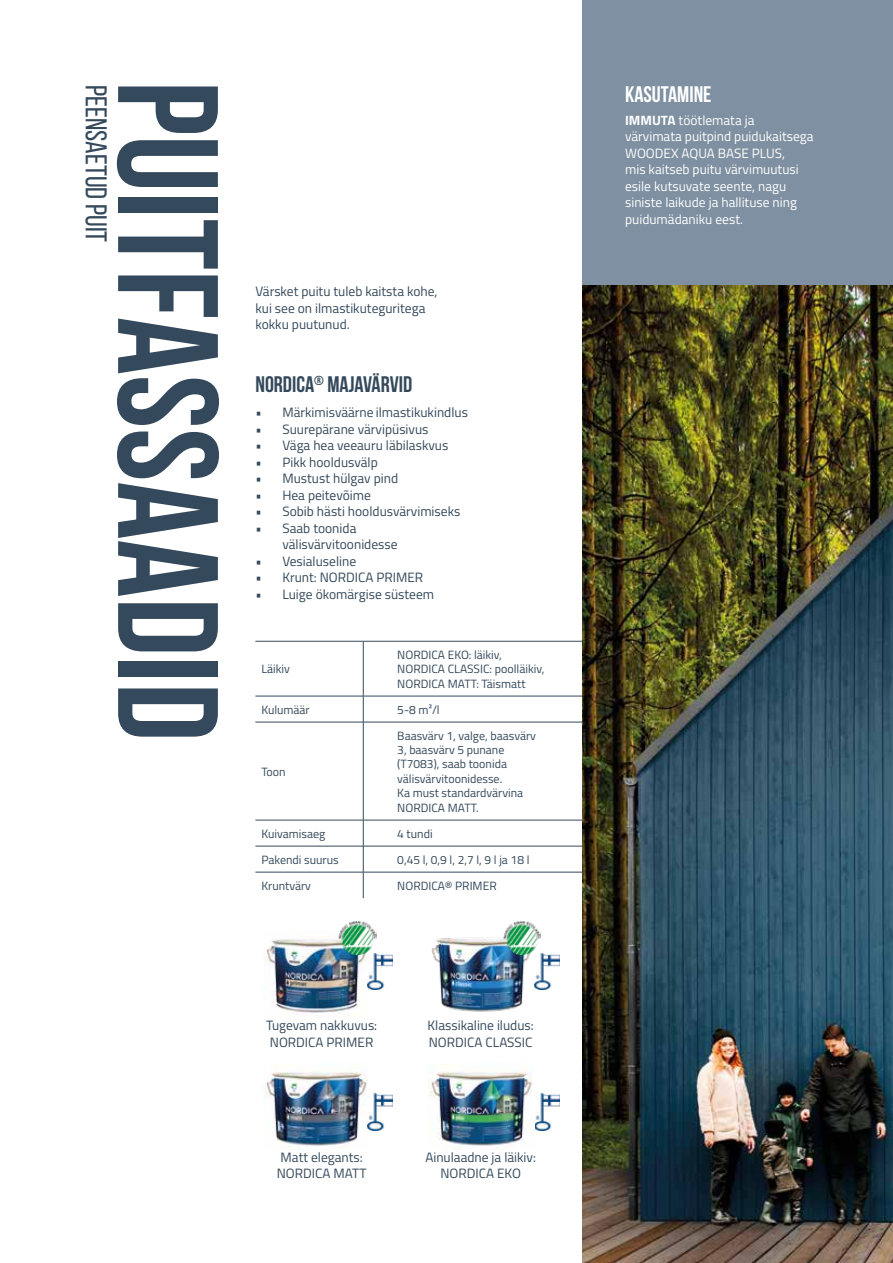
<style>
.page{position:relative;width:893px;height:1263px;background:#fff}
.page>*{position:absolute;margin:0;border:0;box-sizing:border-box;transform-origin:0 0}
.t1{font:700 142.5px "Bebas Neue";color:#34495b}
.t2{font:30px "Bebas Neue";color:#34495b}
.t3{font:700 22.5px "Bebas Neue";color:#34495b}
.t4{font:700 22.5px "Bebas Neue";color:#fff}
.t5{font:13.5px/16.5px "Titillium";color:#34495b}
.t6{font:13.5px/16.5px "Titillium";color:#fff}
.t7{font:12px/14.4px "Titillium";color:#34495b}
.s1{font-weight:700}
</style>
<div class="page">
<hr style="left:363px;top:641px;width:1px;height:55px;background:#34495b">
<svg style="left:363px;top:697px;width:1px;height:25px"></svg>
<hr style="left:363px;top:722px;width:1px;height:98px;background:#34495b">
<svg style="left:363px;top:821px;width:1px;height:77px"></svg>
<hr style="left:255px;top:641px;width:108px;height:1px;background:#34495b">
<hr style="left:363px;top:641px;width:318px;height:1px;background:#34495b">
<hr style="left:255px;top:696px;width:108px;height:1px;background:#34495b">
<hr style="left:363px;top:696px;width:318px;height:1px;background:#34495b">
<hr style="left:255px;top:820px;width:108px;height:1px;background:#34495b">
<hr style="left:363px;top:820px;width:318px;height:1px;background:#34495b">
<hr style="left:255px;top:846px;width:108px;height:1px;background:#34495b">
<hr style="left:363px;top:846px;width:318px;height:1px;background:#34495b">
<hr style="left:255px;top:872px;width:108px;height:1px;background:#34495b">
<hr style="left:363px;top:872px;width:318px;height:1px;background:#34495b">
<hr style="left:255px;top:722px;width:108px;height:1px;background:#34495b">
<hr style="left:363px;top:722px;width:318px;height:1px;background:#34495b">
<img style="left:583px;top:284px;width:310px;height:979px">
<div style="left:583px;top:0;width:310px;height:284px;background:#7e90a1"></div>
<img style="left:534px;top:953px;width:26px;height:36px">
<img style="left:535px;top:1093px;width:25px;height:37px">
<img style="left:264px;top:1063px;width:106px;height:85px">
<img style="left:428px;top:1063px;width:104px;height:86px">
<img style="left:431px;top:937px;width:99px;height:75px">
<img style="left:264px;top:935px;width:106px;height:82px">
<img style="left:503px;top:921px;width:38px;height:34px">
<img style="left:339px;top:921px;width:37px;height:34px">
<img style="left:367px;top:953px;width:26px;height:36px">
<img style="left:367px;top:1093px;width:26px;height:37px">
<h2 class="t2" style="left:113px;top:85px;width:159px;rotate:90deg">PEENSAETUD PUIT</h2>
<h1 class="t1" style="left:246px;top:81px;width:662px;rotate:90deg">PUITFASSAADID</h1>
<p class="t5" style="left:255px;top:282px;width:184px">Värsket puitu tuleb kaitsta kohe, kui see on ilmastikuteguritega kokku puutunud.</p>
<h3 class="t3" style="left:255px;top:372px;width:158px">NORDICA<sup>®</sup> MAJAVÄRVID</h3>
<p class="t5" style="left:255px;top:403px;width:214px">• Märkimisväärne ilmastikukindlus</p>
<p class="t5" style="left:255px;top:420px;width:175px">• Suurepärane värvipüsivus</p>
<p class="t5" style="left:255px;top:436px;width:194px">• Väga hea veeauru läbilaskvus</p>
<p class="t5" style="left:255px;top:453px;width:124px">• Pikk hooldusvälp</p>
<p class="t5" style="left:255px;top:469px;width:144px">• Mustust hülgav pind</p>
<p class="t5" style="left:255px;top:486px;width:117px">• Hea peitevõime</p>
<p class="t5" style="left:255px;top:502px;width:206px">• Sobib hästi hooldusvärvimiseks</p>
<p class="t5" style="left:282px;top:519px;width:117px;text-indent:-27px">• Saab toonida välisvärvitoonidesse</p>
<p class="t5" style="left:255px;top:552px;width:102px">• Vesialuseline</p>
<p class="t5" style="left:255px;top:568px;width:169px">• Krunt: NORDICA PRIMER</p>
<p class="t5" style="left:255px;top:585px;width:180px">• Luige ökomärgise süsteem</p>
<p class="t7" style="left:261px;top:661px;width:30px">Läikiv</p>
<p class="t7" style="left:397px;top:647px;width:149px">NORDICA EKO: läikiv,<br>NORDICA CLASSIC: poolläikiv,<br>NORDICA MATT: Täismatt</p>
<p class="t7" style="left:261px;top:701px;width:50px">Kulumäär</p>
<p class="t7" style="left:397px;top:701px;width:44px">5-8 m²/l</p>
<p class="t7" style="left:261px;top:764px;width:26px">Toon</p>
<p class="t7" style="left:397px;top:728px;width:140px">Baasvärv 1, valge, baasvärv<br>3, baasvärv 5 punane (T7083), saab toonida välisvärvitoonidesse.<br>Ka must standardvärvina<br>NORDICA MATT.</p>
<p class="t7" style="left:261px;top:826px;width:65px">Kuivamisaeg</p>
<p class="t7" style="left:397px;top:826px;width:37px">4 tundi</p>
<p class="t7" style="left:261px;top:852px;width:79px">Pakendi suurus</p>
<p class="t7" style="left:397px;top:852px;width:134px">0,45 l, 0,9 l, 2,7 l, 9 l ja 18 l</p>
<p class="t7" style="left:261px;top:878px;width:51px">Kruntvärv</p>
<p class="t7" style="left:397px;top:878px;width:101px">NORDICA® PRIMER</p>
<p class="t5" style="left:266px;top:1017px;width:113px">Tugevam nakkuvus:<br>NORDICA PRIMER</p>
<p class="t5" style="left:428px;top:1017px;width:108px">Klassikaline iludus:<br>NORDICA CLASSIC</p>
<p class="t5" style="left:277px;top:1148px;width:91px">Matt elegants:<br>NORDICA MATT</p>
<p class="t5" style="left:425px;top:1148px;width:112px;text-align:center">Ainulaadne ja läikiv:<br>NORDICA EKO</p>
<h3 class="t4" style="left:625px;top:82px;width:88px">KASUTAMINE</h3>
<p class="t6" style="left:625px;top:111px;width:190px"><span class="s1">IMMUTA</span> töötlemata ja värvimata puitpind puidukaitsega<br>WOODEX AQUA BASE PLUS,<br>mis kaitseb puitu värvimuutusi esile kutsuvate seente, nagu siniste laikude ja hallituse ning puidumädaniku eest.</p>
</div>
